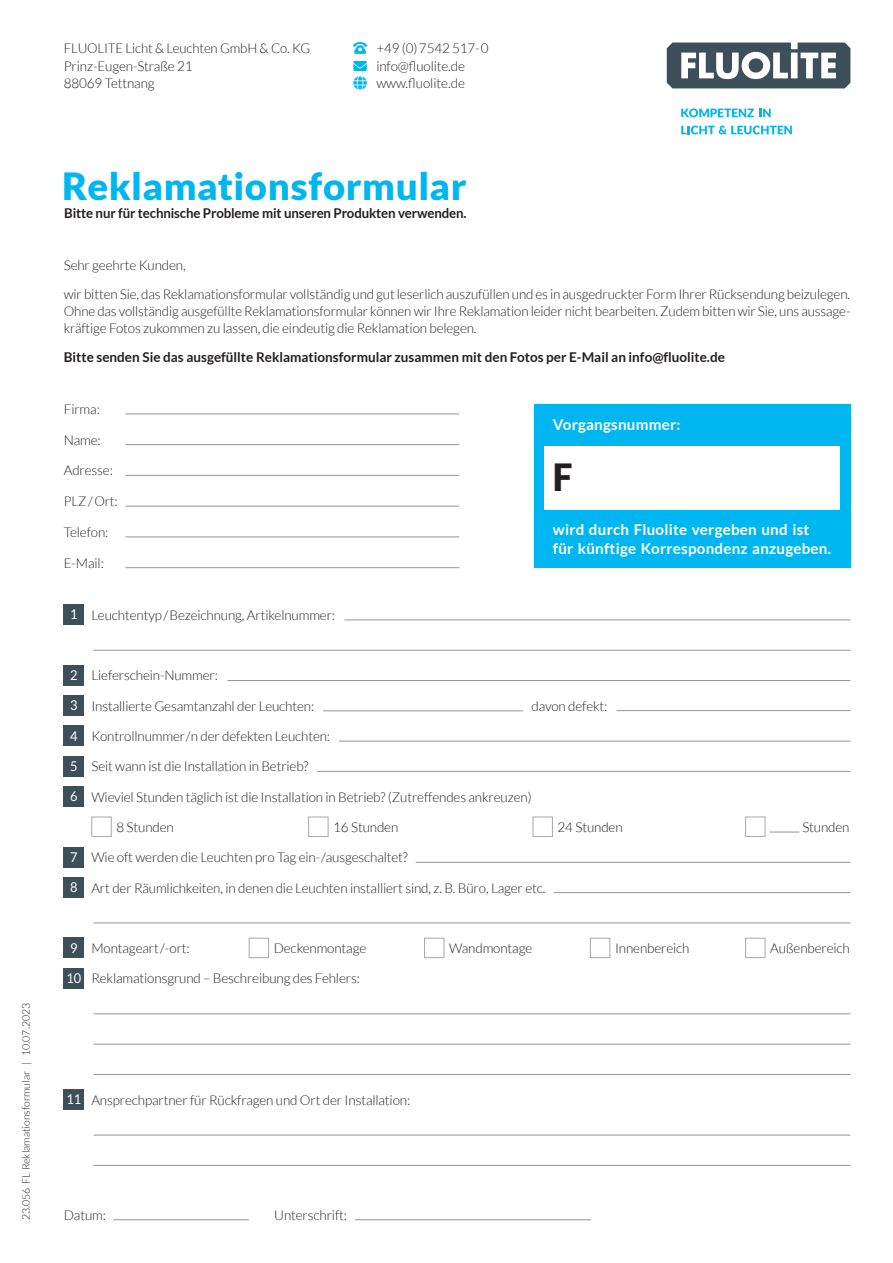
<style>
.page{position:relative;width:893px;height:1263px;background:#fff}
.page>*{position:absolute;margin:0;border:0;box-sizing:border-box;transform-origin:0 0}
.t1{font:900 37.5px "Lato";letter-spacing:.015em;color:#00b6f0}
.t2{font:900 37.5px "Lato";color:#231f20;scale:.95 1}
.t3{font:700 15px/18.8px "Lato";letter-spacing:.015em;color:#fff}
.Fließtext{font:300 13.5px/17px "Lato";letter-spacing:-.01em;color:#231f20}
.Fließtext-2{font:700 13.5px "Lato";color:#231f20}
.t4{font:13.5px "Lato";color:#fff;scale:.95 1}
.Fußtext{font:300 10.5px "Lato";color:#231f20}
</style>
<div class="page">
<svg style="left:667px;top:43px;width:183px;height:45px"></svg>
<svg style="left:681px;top:108px;width:90px;height:9px"></svg>
<svg style="left:681px;top:126px;width:111px;height:8px"></svg>
<hr style="left:344px;top:620px;width:506px;height:1px;background:#939598">
<hr style="left:94px;top:650px;width:756px;height:1px;background:#939598">
<hr style="left:227px;top:680px;width:623px;height:1px;background:#939598">
<hr style="left:617px;top:710px;width:233px;height:1px;background:#939598">
<hr style="left:323px;top:710px;width:200px;height:1px;background:#939598">
<hr style="left:339px;top:741px;width:511px;height:1px;background:#939598">
<hr style="left:317px;top:771px;width:533px;height:1px;background:#939598">
<svg style="left:770px;top:832px;width:29px;height:1px"></svg>
<hr style="left:416px;top:862px;width:434px;height:1px;background:#939598">
<hr style="left:554px;top:892px;width:296px;height:1px;background:#939598">
<hr style="left:94px;top:923px;width:756px;height:1px;background:#939598">
<hr style="left:94px;top:1013px;width:756px;height:1px;background:#939598">
<hr style="left:94px;top:1044px;width:756px;height:1px;background:#939598">
<hr style="left:94px;top:1074px;width:756px;height:1px;background:#939598">
<hr style="left:94px;top:1135px;width:756px;height:1px;background:#939598">
<hr style="left:94px;top:1165px;width:756px;height:1px;background:#939598">
<div style="left:64px;top:604px;width:20px;height:21px;background:#3d4f59"></div>
<div style="left:64px;top:665px;width:20px;height:20px;background:#3d4f59"></div>
<div style="left:64px;top:695px;width:20px;height:21px;background:#3d4f59"></div>
<div style="left:64px;top:726px;width:20px;height:20px;background:#3d4f59"></div>
<div style="left:64px;top:756px;width:20px;height:20px;background:#3d4f59"></div>
<div style="left:64px;top:786px;width:20px;height:20px;background:#3d4f59"></div>
<div style="left:91px;top:817px;width:21px;height:20px;border:1px solid #a8a9ad"></div>
<div style="left:308px;top:817px;width:20px;height:20px;border:1px solid #a8a9ad"></div>
<div style="left:533px;top:817px;width:20px;height:20px;border:1px solid #a8a9ad"></div>
<div style="left:745px;top:817px;width:20px;height:20px;border:1px solid #a8a9ad"></div>
<div style="left:64px;top:847px;width:20px;height:20px;background:#3d4f59"></div>
<div style="left:64px;top:877px;width:20px;height:20px;background:#3d4f59"></div>
<div style="left:64px;top:938px;width:20px;height:20px;background:#3d4f59"></div>
<div style="left:249px;top:938px;width:20px;height:20px;border:1px solid #a8a9ad"></div>
<div style="left:424px;top:938px;width:20px;height:20px;border:1px solid #a8a9ad"></div>
<div style="left:590px;top:938px;width:20px;height:20px;border:1px solid #a8a9ad"></div>
<div style="left:745px;top:938px;width:20px;height:20px;border:1px solid #a8a9ad"></div>
<div style="left:64px;top:968px;width:20px;height:20px;background:#3d4f59"></div>
<div style="left:64px;top:1089px;width:20px;height:20px;background:#3d4f59"></div>
<div style="left:534px;top:404px;width:316px;height:164px;background:#00b6f0"></div>
<div style="left:544px;top:446px;width:296px;height:64px;background:#fff"></div>
<hr style="left:125px;top:414px;width:334px;height:1px;background:#939598">
<hr style="left:125px;top:444px;width:334px;height:1px;background:#939598">
<hr style="left:125px;top:475px;width:334px;height:1px;background:#939598">
<hr style="left:125px;top:506px;width:334px;height:1px;background:#939598">
<hr style="left:125px;top:537px;width:334px;height:1px;background:#939598">
<hr style="left:125px;top:567px;width:334px;height:1px;background:#939598">
<hr style="left:113px;top:1219px;width:136px;height:1px;background:#939598">
<hr style="left:355px;top:1219px;width:236px;height:1px;background:#939598">
<p class="Fließtext" style="left:64px;top:40px;width:248px">FLUOLITE Licht &amp; Leuchten GmbH &amp; Co. KG</p>
<p class="Fließtext" style="left:64px;top:57px;width:130px">Prinz-Eugen-Straße 21</p>
<p class="Fließtext" style="left:64px;top:75px;width:92px">88069 Tettnang</p>
<p class="Fließtext" style="left:376px;top:40px;width:114px">+49 (0)7542 517-0</p>
<p class="Fließtext" style="left:376px;top:57px;width:90px">info@fluolite.de www.fluolite.de</p>
<p class="Fußtext" style="left:20px;top:1220px;width:219px;rotate:-90deg">23.056 FL Reklamationsformular | 10.07.2023</p>
<p class="t1" style="left:62px;top:165px;width:406px">Reklamationsformular</p>
<p class="Fließtext-2" style="left:64px;top:206px;width:404px">Bitte nur für technische Probleme mit unseren Produkten verwenden.</p>
<p class="Fließtext" style="left:64px;top:257px;width:123px">Sehr geehrte Kunden,</p>
<p class="Fließtext" style="left:64px;top:286px;width:788px;text-align:justify">wir bitten Sie, das Reklamationsformular vollständig und gut leserlich auszufüllen und es in ausgedruckter Form Ihrer Rücksendung beizulegen.<br>Ohne das vollständig ausgefüllte Reklamationsformular können wir Ihre Reklamation leider nicht bearbeiten. Zudem bitten wir Sie, uns aussage&shy;kräftige Fotos zukommen zu lassen, die eindeutig die Reklamation belegen.</p>
<p class="Fließtext-2" style="left:64px;top:350px;width:663px">Bitte senden Sie das ausgefüllte Reklamationsformular zusammen mit den Fotos per E-Mail an info@fluolite.de</p>
<p class="Fließtext" style="left:64px;top:400px;width:38px">Firma:</p>
<p class="Fließtext" style="left:64px;top:431px;width:39px">Name:</p>
<p class="Fließtext" style="left:64px;top:462px;width:51px">Adresse:</p>
<p class="Fließtext" style="left:64px;top:493px;width:55px">PLZ / Ort:</p>
<p class="Fließtext" style="left:64px;top:523px;width:46px">Telefon:</p>
<p class="Fließtext" style="left:64px;top:554px;width:42px">E-Mail:</p>
<p class="t4" style="left:70px;top:607px;width:9px">1</p>
<p class="Fließtext" style="left:91px;top:606px;width:245px">Leuchtentyp /Bezeichnung, Artikelnummer:</p>
<p class="t3" style="left:553px;top:415px;width:129px">Vorgangsnummer:</p>
<p class="t2" style="left:553px;top:455px;width:22px">F</p>
<p class="t3" style="left:553px;top:520px;width:280px">wird durch Fluolite vergeben und ist für künftige Korrespondenz anzugeben.</p>
<p class="t4" style="left:70px;top:668px;width:9px">2</p>
<p class="Fließtext" style="left:91px;top:667px;width:128px">Lieferschein-Nummer:</p>
<p class="t4" style="left:70px;top:698px;width:9px">3</p>
<p class="Fließtext" style="left:91px;top:697px;width:224px">Installierte Gesamtanzahl der Leuchten:</p>
<p class="Fließtext" style="left:531px;top:697px;width:77px">davon defekt:</p>
<p class="t4" style="left:70px;top:728px;width:9px">4</p>
<p class="Fließtext" style="left:91px;top:728px;width:240px">Kontrollnummer/n der defekten Leuchten:</p>
<p class="t4" style="left:70px;top:759px;width:9px">5</p>
<p class="Fließtext" style="left:91px;top:758px;width:219px">Seit wann ist die Installation in Betrieb?</p>
<p class="t4" style="left:70px;top:789px;width:9px">6</p>
<p class="Fließtext" style="left:91px;top:788px;width:442px">Wieviel Stunden täglich ist die Installation in Betrieb? (Zutreffendes ankreuzen)</p>
<p class="Fließtext" style="left:116px;top:819px;width:59px">8 Stunden</p>
<p class="Fließtext" style="left:333px;top:819px;width:67px">16 Stunden</p>
<p class="Fließtext" style="left:558px;top:819px;width:67px">24 Stunden</p>
<p class="Fließtext" style="left:802px;top:819px;width:49px">Stunden</p>
<p class="t4" style="left:70px;top:849px;width:9px">7</p>
<p class="Fließtext" style="left:91px;top:849px;width:318px">Wie oft werden die Leuchten pro Tag ein-/ausgeschaltet?</p>
<p class="t4" style="left:70px;top:880px;width:9px">8</p>
<p class="Fließtext" style="left:91px;top:879px;width:455px">Art der Räumlichkeiten, in denen die Leuchten installiert sind, z. B. Büro, Lager etc.</p>
<p class="t4" style="left:70px;top:940px;width:9px">9</p>
<p class="Fließtext" style="left:91px;top:940px;width:100px">Montageart/-ort:</p>
<p class="Fließtext" style="left:274px;top:940px;width:94px">Deckenmontage</p>
<p class="Fließtext" style="left:449px;top:940px;width:85px">Wandmontage</p>
<p class="Fließtext" style="left:615px;top:940px;width:76px">Innenbereich</p>
<p class="Fließtext" style="left:770px;top:940px;width:81px">Außenbereich</p>
<p class="t4" style="left:67px;top:971px;width:17px">10</p>
<p class="Fließtext" style="left:91px;top:970px;width:270px">Reklamationsgrund – Beschreibung des Fehlers:</p>
<p class="t4" style="left:67px;top:1092px;width:17px">11</p>
<p class="Fließtext" style="left:91px;top:1091px;width:320px">Ansprechpartner für Rückfragen und Ort der Installation:</p>
<p class="Fließtext" style="left:64px;top:1206px;width:44px">Datum:</p>
<p class="Fließtext" style="left:274px;top:1206px;width:74px">Unterschrift:</p>
</div>
